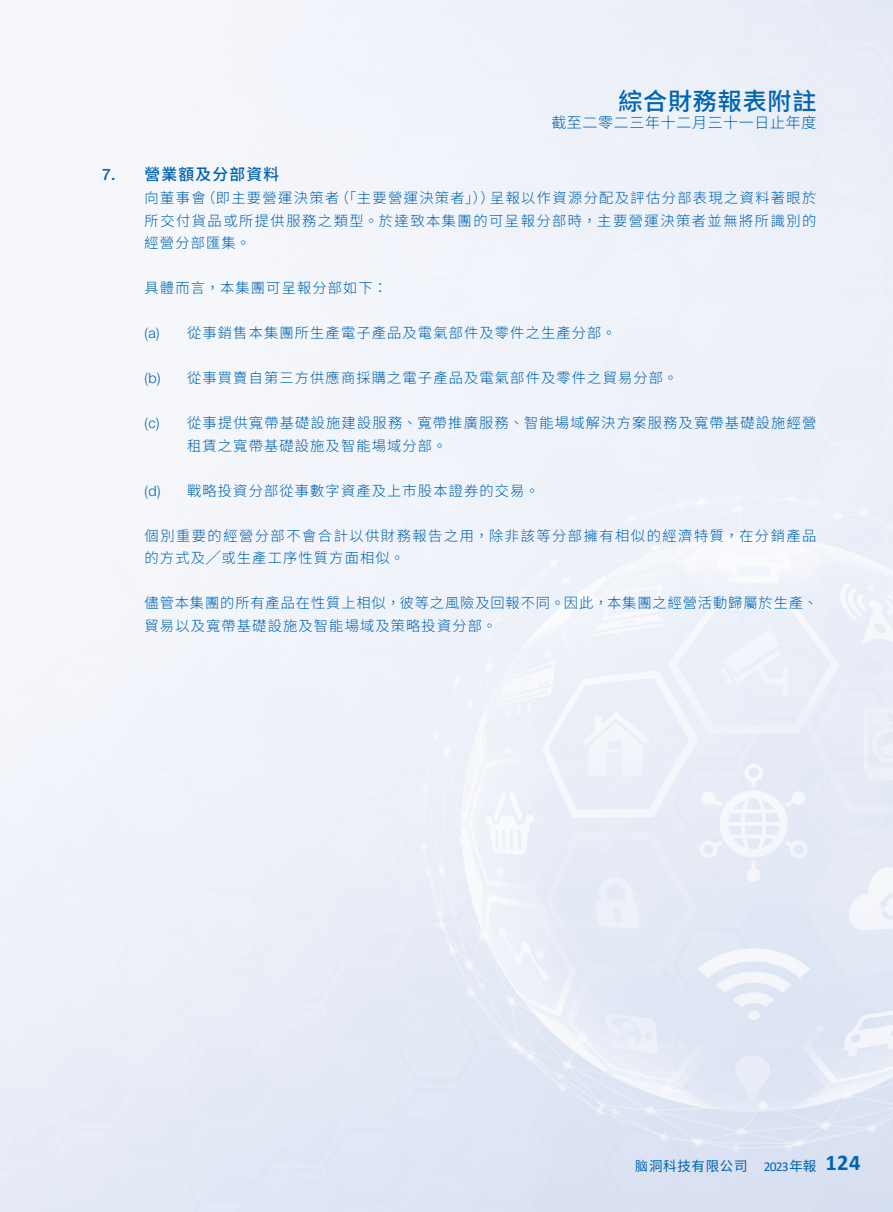
<style>
.page{position:relative;width:893px;height:1212px;background:#fff}
.page>*{position:absolute;margin:0;border:0;box-sizing:border-box;transform-origin:0 0}
.t1{font:500 24px "Noto Sans HK";letter-spacing:.035em;color:#0164b1}
.t2{font:500 15.75px "Noto Sans HK";letter-spacing:.08em;color:#0164b1}
.t3{font:300 15px "Noto Sans HK";color:#0164b1}
.t4{font:300 14.25px/22.5px "Noto Sans HK";letter-spacing:.08em;color:#0164b1;text-align:justify}
.t5{font:300 14.25px/22.5px "Noto Sans HK";letter-spacing:.06em;color:#0164b1}
.t6{font:300 14.25px/22.5px "Noto Sans HK";letter-spacing:.105em;color:#0164b1}
.t7{font:13.5px "Noto Sans HK";letter-spacing:.05em;color:#0164b1}
.s1{font-family:"Helvetica Neue LT Std"}
.s2{font-family:"M Hei HKS Medium E Ten B5 H"}
.s3{font-family:"Calibri"}
.s4{font-family:"Calibri";font-weight:700;font-size:22.5px}
</style>
<div class="page">
<h1 class="t1" style="left:618px;top:82px;width:200px">綜合財務報表附註</h1>
<p class="t3" style="left:551px;top:111px;width:267px">截⾄⼆零⼆三年⼗⼆⽉三⼗⼀⽇⽌年度</p>
<p class="t2" style="left:102px;top:161px;width:179px"><span class="s1">7.</span> 營業額及分部資料</p>
<p class="t4" style="left:145px;top:186px;width:673px">向董事會（即主要營運決策者（「主要營運決策者」））呈報以作資源分配及評估分部表現之資料著眼於所交付貨品或所提供服務之類型。於達致本集團的可呈報分部時，主要營運決策者並無將所識別的經營分部匯集。</p>
<p class="t4" style="left:145px;top:276px;width:244px">具體⽽⾔，本集團可呈報分部如下：</p>
<p class="t4" style="left:145px;top:321px;width:473px"><span class="s1">(a)</span> 從事銷售本集團所⽣產電⼦產品及電氣部件及零件之⽣產分部。</p>
<p class="t4" style="left:145px;top:366px;width:535px"><span class="s1">(b)</span> 從事買賣⾃第三⽅供應商採購之電⼦產品及電氣部件及零件之貿易分部。</p>
<p class="t4" style="left:187px;top:411px;width:631px;text-indent:-43px"><span class="s1">(c)</span> 從事提供寬帶基礎設施建設服務、寬帶推廣服務、智能場域解決⽅案服務及寬帶基礎設施經營租賃之寬帶基礎設施及智能場域分部。</p>
<p class="t4" style="left:145px;top:478px;width:396px"><span class="s1">(d)</span> 戰略投資分部從事數字資產及上市股本證券的交易。</p>
<p class="t6" style="left:145px;top:523px;width:673px">個別重要的經營分部不會合計以供財務報告之⽤，除⾮該等分部擁有相似的經濟特質，在分銷產品的⽅式及╱或⽣產⼯序性質⽅⾯相似。</p>
<p class="t5" style="left:145px;top:591px;width:675px">儘管本集團的所有產品在性質上相似，彼等之⾵險及回報不同。因此，本集團之經營活動歸屬於⽣產、貿易以及寬帶基礎設施及智能場域及策略投資分部。</p>
<p class="t7" style="left:635px;top:1155px;width:227px"><span class="s2">腦</span>洞科技有限公司 <span class="s3">2023</span>年報 <span class="s4">124</span></p>
</div>
